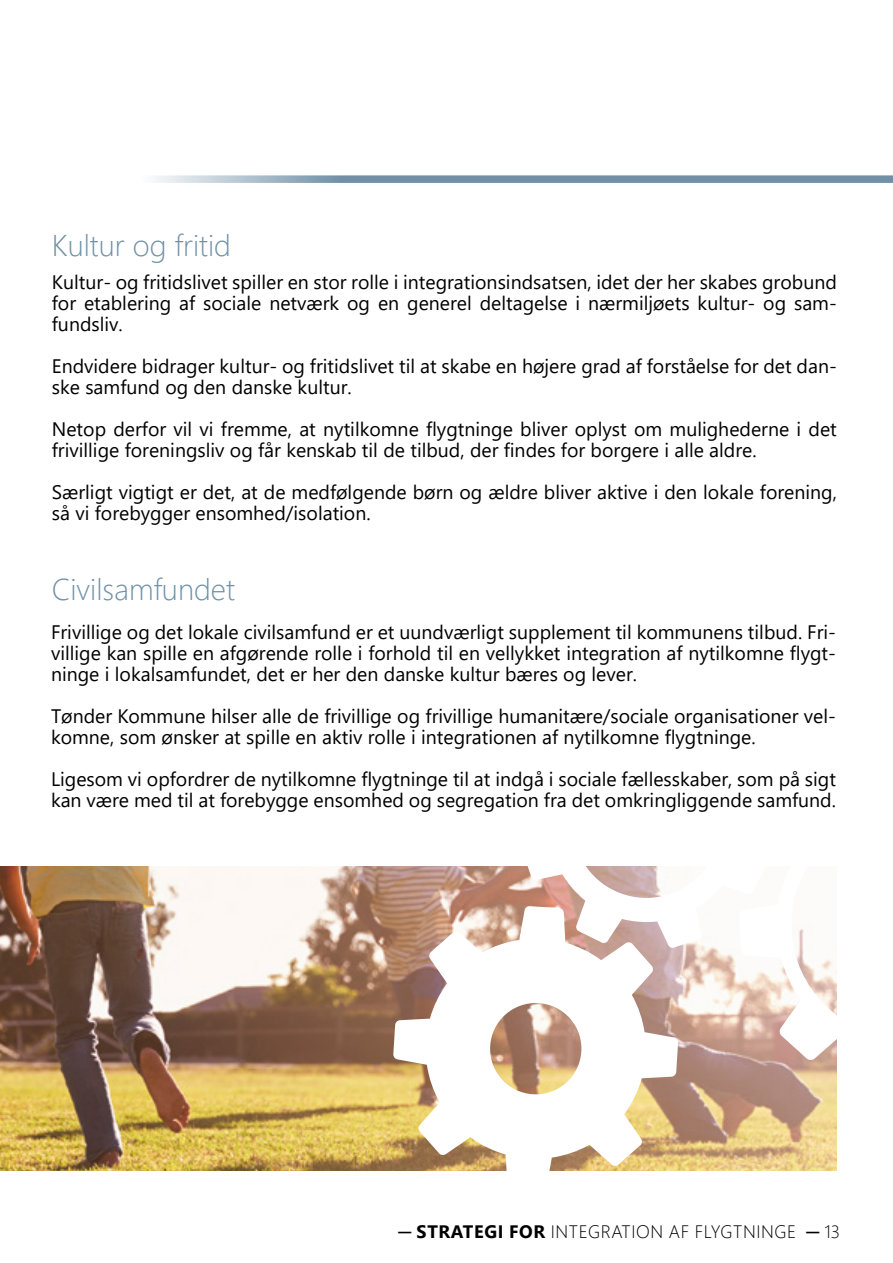
<style>
.page{position:relative;width:893px;height:1263px;background:#fff}
.page>*{position:absolute;margin:0;border:0;box-sizing:border-box;transform-origin:0 0}
.t1{font:300 30px "Segoe UI";color:#6f90a7}
.t2{font:19.5px/21px "Segoe UI";color:#000}
.t3{font:300 18px "Segoe UI";letter-spacing:.035em;color:#000}
.s1{font-family:"Century Gothic";font-weight:700}
.s2{font-weight:700}
</style>
<div class="page">
<svg style="left:155px;top:175px;width:738px;height:8px;fill:#6f90a7"></svg>
<img style="left:0;top:867px;width:837px;height:303px">
<svg style="left:393px;top:906px;width:285px;height:265px"></svg>
<svg style="left:522px;top:866px;width:217px;height:82px"></svg>
<svg style="left:739px;top:867px;width:98px;height:223px"></svg>
<p class="t1" style="left:52px;top:217px;width:181px">Kultur og fritid</p>
<p class="t2" style="left:52px;top:270px;width:786px;text-align:justify">Kultur- og fritidslivet spiller en stor rolle i integrationsindsatsen, idet der her skabes grobund for etablering af sociale netværk og en generel deltagelse i nærmiljøets kultur- og sam&shy;fundsliv.</p>
<p class="t2" style="left:52px;top:354px;width:786px">Endvidere bidrager kultur- og fritidslivet til at skabe en højere grad af forståelse for det dan&shy;ske samfund og den danske kultur.</p>
<p class="t2" style="left:52px;top:417px;width:786px">Netop derfor vil vi fremme, at nytilkomne flygtninge bliver oplyst om mulighederne i det frivillige foreningsliv og får kenskab til de tilbud, der findes for borgere i alle aldre.</p>
<p class="t2" style="left:52px;top:480px;width:786px">Særligt vigtigt er det, at de medfølgende børn og ældre bliver aktive i den lokale forening, så vi forebygger ensomhed/isolation.</p>
<p class="t1" style="left:52px;top:561px;width:185px">Civilsamfundet</p>
<p class="t2" style="left:51px;top:620px;width:786px;text-align:justify">Frivillige og det lokale civilsamfund er et uundværligt supplement til kommunens tilbud. Fri&shy;villige kan spille en afgørende rolle i forhold til en vellykket integration af nytilkomne flygt&shy;ninge i lokalsamfundet, det er her den danske kultur bæres og lever.</p>
<p class="t2" style="left:51px;top:704px;width:786px">Tønder Kommune hilser alle de frivillige og frivillige humanitære/sociale organisationer vel&shy;komne, som ønsker at spille en aktiv rolle i integrationen af nytilkomne flygtninge.</p>
<p class="t2" style="left:51px;top:767px;width:786px">Ligesom vi opfordrer de nytilkomne flygtninge til at indgå i sociale fællesskaber, som på sigt kan være med til at forebygge ensomhed og segregation fra det omkringliggende samfund.</p>
<p class="t3" style="left:399px;top:1215px;width:443px"><span class="s1">─</span> <span class="s2">STRATEGI FOR</span> INTEGRATION AF FLYGTNINGE <span class="s1">─</span> 13</p>
</div>
